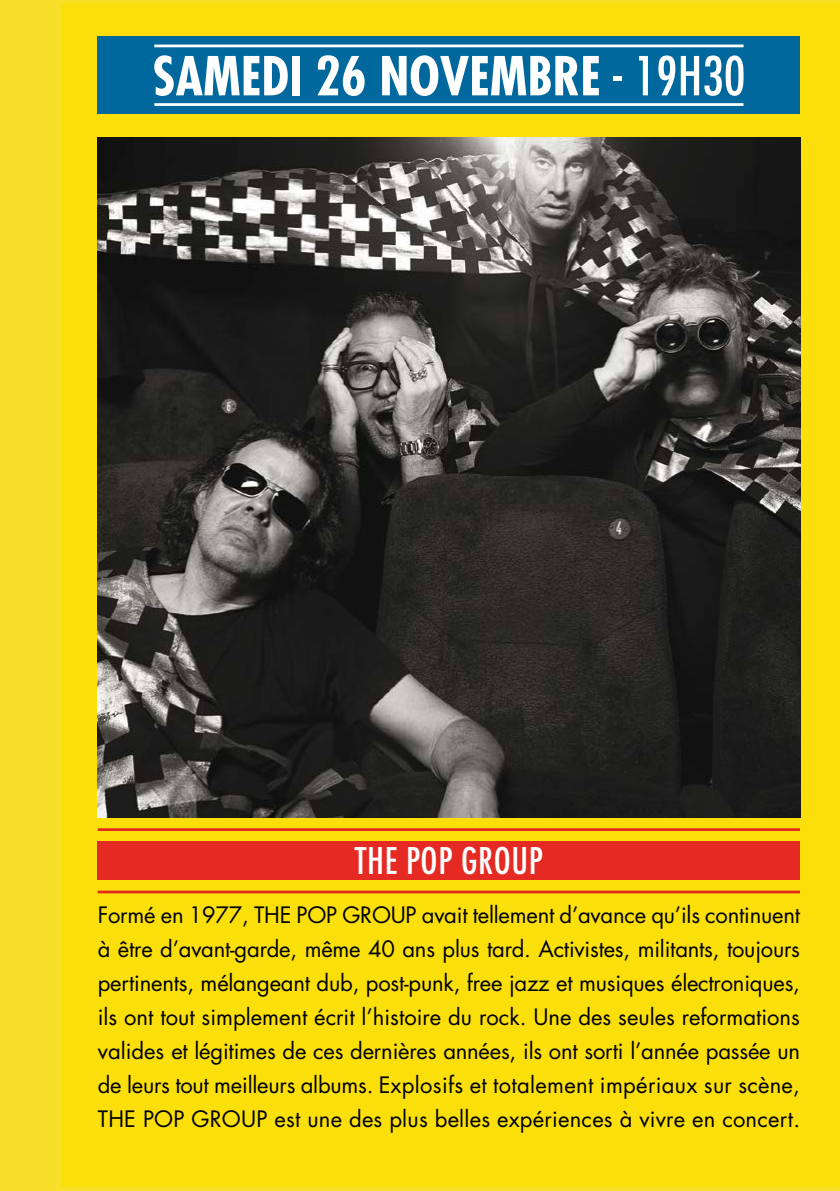
<style>
.page{position:relative;width:840px;height:1191px;background:#fff}
.page>*{position:absolute;margin:0;border:0;box-sizing:border-box;transform-origin:0 0}
.t1{font:700 condensed 52.2px "Futura Std";color:#fff}
.t2{font:condensed 35.8px "Futura Std";letter-spacing:.02em;color:#fff}
.t3{font:22px/34px "Futura Std";letter-spacing:.01em;color:#000;text-align:justify}
.s1{font-weight:300}
.s2{font-weight:400}
</style>
<div class="page">
<div style="left:0;top:0;width:839px;height:1191px;background:#f7df2a"></div>
<div style="left:61px;top:4px;width:778px;height:1183px;background:#fadf0a"></div>
<img style="left:98px;top:138px;width:701px;height:680px">
<div style="left:98px;top:36px;width:701px;height:78px;background:#00689c"></div>
<div style="left:98px;top:841px;width:701px;height:39px;background:#e42a23"></div>
<hr style="left:98px;top:890px;width:701px;height:3px;background:#e42a23">
<hr style="left:98px;top:828px;width:701px;height:3px;background:#e42a23">
<hr style="left:154px;top:45px;width:589px;height:2px;background:#fff">
<hr style="left:154px;top:103px;width:589px;height:3px;background:#fff">
<h1 class="t1" style="left:152px;top:44px;width:594px">SAMEDI 26 NOVEMBRE <span class="s1">-</span> <span class="s2">19H30</span></h1>
<h2 class="t2" style="left:355px;top:839px;width:189px">THE POP GROUP</h2>
<p class="t3" style="left:98px;top:897px;width:703px">Formé en 1977, THE POP GROUP avait tellement d’avance qu’ils continuent à être d’avant-garde, même 40 ans plus tard. Activistes, militants, toujours pertinents, mélangeant dub, post-punk, free jazz et musiques électroniques, ils ont tout simplement écrit l’histoire du rock. Une des seules reformations valides et légitimes de ces dernières années, ils ont sorti l’année passée un de leurs tout meilleurs albums. Explosifs et totalement impériaux sur scène, THE POP GROUP est une des plus belles expériences à vivre en concert.</p>
</div>
